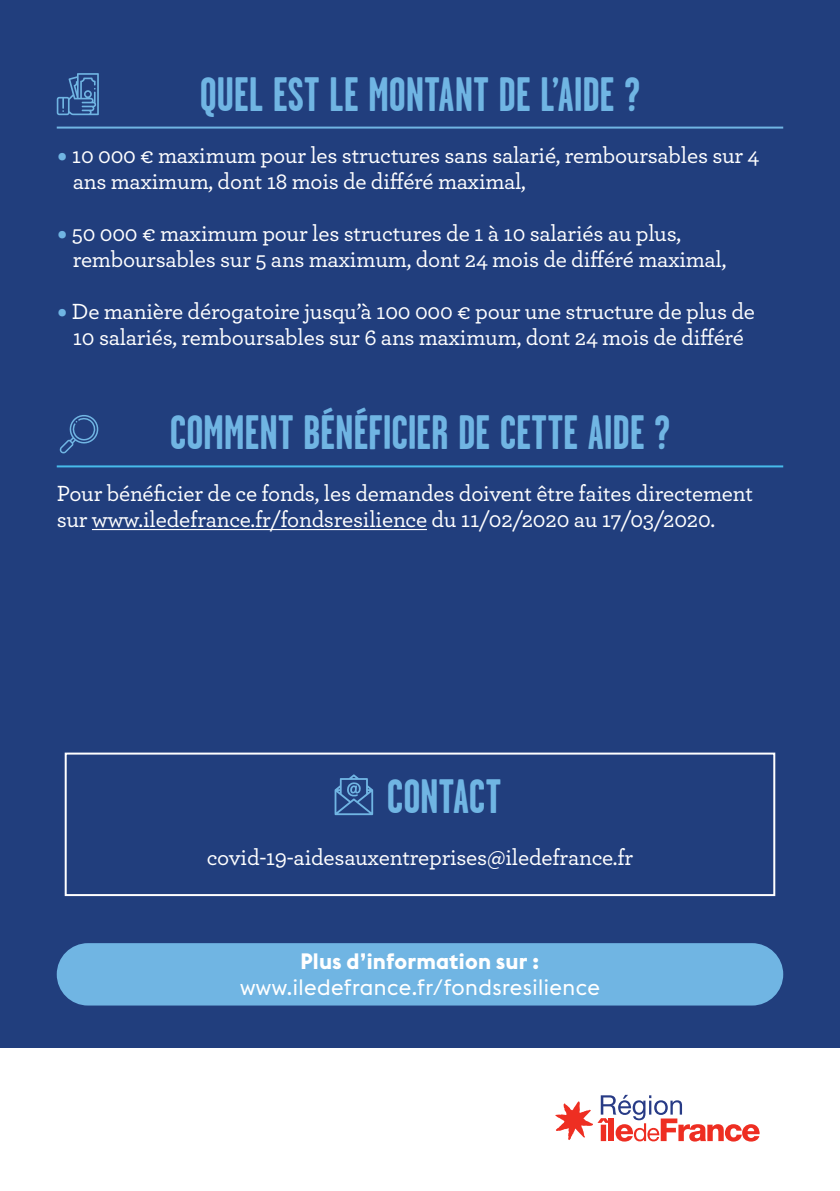
<style>
.page{position:relative;width:840px;height:1191px;background:#fff}
.page>*{position:absolute;margin:0;border:0;box-sizing:border-box;transform-origin:0 0}
.t1{font:700 48px "Garage Gothic";color:#70b5e3}
.t2{font:500 23px/26px "Archer";letter-spacing:-.01em;color:#fff}
.t3{font:22px "Euclid Flex";letter-spacing:.02em;color:#fff}
.t4{font:700 22px "Euclid Flex";letter-spacing:.01em;color:#fff}
.s1{font-size:38px;color:#70b5e3}
</style>
<div class="page">
<div style="left:0;top:0;width:839px;height:1047px;background:#213e7d"></div>
<div style="left:57px;top:943px;width:725px;height:62px;background:#70b5e3;border-radius:31px"></div>
<svg style="left:57px;top:73px;width:42px;height:42px"></svg>
<hr style="left:92px;top:529px;width:334px;height:1px;background:#fff">
<div style="left:65px;top:752px;width:709px;height:144px;border:2px solid #fff"></div>
<hr style="left:57px;top:465px;width:725px;height:2px;background:#47bbeb">
<svg style="left:555px;top:1094px;width:204px;height:47px"></svg>
<svg style="left:334px;top:774px;width:39px;height:41px"></svg>
<hr style="left:57px;top:127px;width:725px;height:2px;background:#70b5e3">
<svg style="left:59px;top:415px;width:40px;height:39px"></svg>
<h1 class="t1" style="left:200px;top:69px;width:441px">QUEL EST LE MONTANT DE L’AIDE ?</h1>
<p class="t2" style="left:73px;top:141px;width:687px;text-indent:-16px"><span class="s1">•</span> 10 000 € maximum pour les structures sans salarié, remboursables sur 4 ans maximum, dont 18 mois de différé maximal,</p>
<p class="t2" style="left:73px;top:219px;width:654px;text-indent:-16px"><span class="s1">•</span> 50 000 € maximum pour les structures de 1 à 10 salariés au plus, remboursables sur 5 ans maximum, dont 24 mois de différé maximal,</p>
<p class="t2" style="left:57px;top:297px;width:699px;text-align:center"><span class="s1">•</span> De manière dérogatoire jusqu’à 100 000 € pour une structure de plus de<br>10 salariés, remboursables sur 6 ans maximum, dont 24 mois de différé</p>
<h1 class="t1" style="left:170px;top:407px;width:501px">COMMENT BÉNÉFICIER DE CETTE AIDE ?</h1>
<p class="t2" style="left:57px;top:479px;width:697px">Pour bénéficier de ce fonds, les demandes doivent être faites directement sur www.iledefrance.fr/fondsresilience du 11/02/2020 au 17/03/2020.</p>
<h1 class="t1" style="left:386px;top:771px;width:116px">CONTACT</h1>
<p class="t2" style="left:207px;top:843px;width:427px">covid-19-aidesauxentreprises@iledefrance.fr</p>
<p class="t4" style="left:300px;top:949px;width:240px">Plus d’information sur :</p>
<p class="t3" style="left:240px;top:975px;width:361px">www.iledefrance.fr/fondsresilience</p>
</div>
